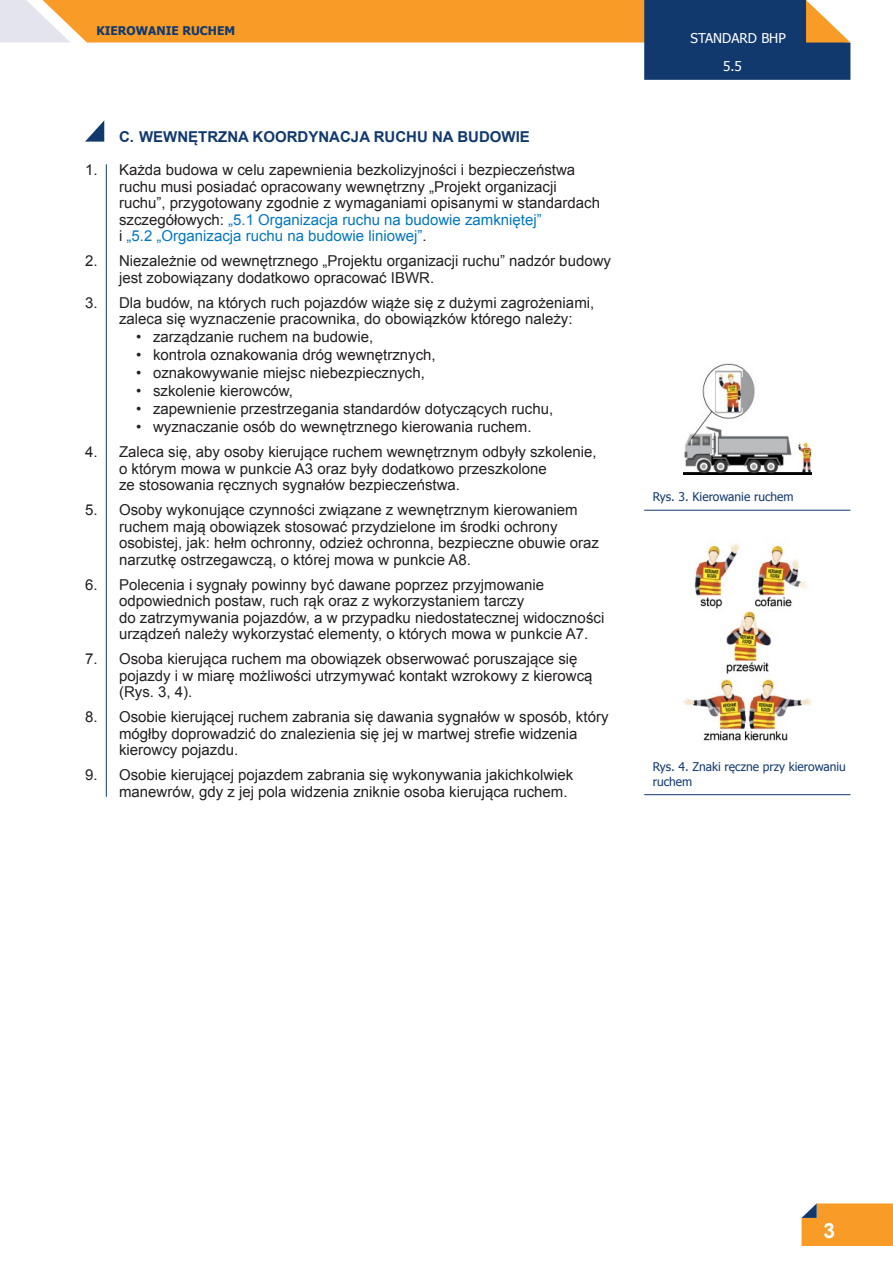
<style>
.page{position:relative;width:893px;height:1263px;background:#fff}
.page>*{position:absolute;margin:0;border:0;box-sizing:border-box;transform-origin:0 0}
.tekst{font:700 21px "Arial";color:#fff}
.Tekst_numerowany{font:15px/16.5px "Arial";color:#231f20}
.Tekst_kropki{font:15px "Arial";color:#231f20}
.Tytulik{font:700 15px "Arial";color:#11396e}
.t1{font:13.5px "Tahoma";color:#fff}
.podpis_zdjęcia{font:12px/15px "Tahoma";color:#11396e}
.t2{font:700 12px "Tahoma";color:#11396e}
.s1{color:#0077c0}
</style>
<div class="page">
<svg style="left:801px;top:1203px;width:92px;height:43px;background:#f19d32"></svg>
<svg style="left:0;top:0;width:850px;height:80px"></svg>
<hr style="left:106px;top:164px;width:1px;height:633px;background:#11396e">
<svg style="left:85px;top:120px;width:19px;height:22px"></svg>
<img style="left:684px;top:363px;width:127px;height:112px">
<img style="left:684px;top:543px;width:127px;height:198px">
<hr style="left:644px;top:510px;width:206px;height:1px;background:#11396e">
<hr style="left:644px;top:794px;width:206px;height:1px;background:#11396e">
<p class="t2" style="left:96px;top:23px;width:140px">KIEROWANIE RUCHEM</p>
<p class="Tytulik" style="left:119px;top:126px;width:412px">C. WEWNĘTRZNA KOORDYNACJA RUCHU NA BUDOWIE</p>
<p class="Tekst_numerowany" style="left:119px;top:162px;width:483px;text-indent:-34px">1. Każda budowa w celu zapewnienia bezkolizyjności i bezpieczeństwa ruchu musi posiadać opracowany wewnętrzny „Projekt organizacji ruchu”, przygotowany zgodnie z wymaganiami opisanymi w standardach szczegółowych: <span class="s1">„5.1 Organizacja ruchu na budowie zamkniętej”<br></span>i <span class="s1">„5.2 „Organizacja ruchu na budowie liniowej”</span>.</p>
<p class="Tekst_numerowany" style="left:119px;top:253px;width:493px;text-indent:-34px">2. Niezależnie od wewnętrznego „Projektu organizacji ruchu” nadzór budowy jest zobowiązany dodatkowo opracować IBWR.</p>
<p class="Tekst_numerowany" style="left:119px;top:294px;width:477px;text-indent:-34px">3. Dla budów, na których ruch pojazdów wiąże się z dużymi zagrożeniami, zaleca się wyznaczenie pracownika, do obowiązków którego należy:</p>
<p class="Tekst_kropki" style="left:136px;top:327px;width:239px">• zarządzanie ruchem na budowie,</p>
<p class="Tekst_kropki" style="left:136px;top:345px;width:301px">• kontrola oznakowania dróg wewnętrznych,</p>
<p class="Tekst_kropki" style="left:136px;top:363px;width:290px">• oznakowywanie miejsc niebezpiecznych,</p>
<p class="Tekst_kropki" style="left:136px;top:381px;width:159px">• szkolenie kierowców,</p>
<p class="Tekst_kropki" style="left:136px;top:399px;width:419px">• zapewnienie przestrzegania standardów dotyczących ruchu,</p>
<p class="Tekst_kropki" style="left:136px;top:417px;width:397px">• wyznaczanie osób do wewnętrznego kierowania ruchem.</p>
<p class="Tekst_numerowany" style="left:119px;top:444px;width:479px;text-indent:-34px">4. Zaleca się, aby osoby kierujące ruchem wewnętrznym odbyły szkolenie, o którym mowa w punkcie A3 oraz były dodatkowo przeszkolone<br>ze stosowania ręcznych sygnałów bezpieczeństwa.</p>
<p class="Tekst_numerowany" style="left:119px;top:502px;width:481px;text-indent:-34px">5. Osoby wykonujące czynności związane z wewnętrznym kierowaniem ruchem mają obowiązek stosować przydzielone im środki ochrony osobistej, jak: hełm ochronny, odzież ochronna, bezpieczne obuwie oraz narzutkę ostrzegawczą, o której mowa w punkcie A8.</p>
<p class="Tekst_numerowany" style="left:119px;top:576px;width:487px;text-indent:-34px">6. Polecenia i sygnały powinny być dawane poprzez przyjmowanie odpowiednich postaw, ruch rąk oraz z wykorzystaniem tarczy<br>do zatrzymywania pojazdów, a w przypadku niedostatecznej widoczności urządzeń należy wykorzystać elementy, o których mowa w punkcie A7.</p>
<p class="Tekst_numerowany" style="left:119px;top:651px;width:475px;text-indent:-34px">7. Osoba kierująca ruchem ma obowiązek obserwować poruszające się pojazdy i w miarę możliwości utrzymywać kontakt wzrokowy z kierowcą (Rys. 3, 4).</p>
<p class="Tekst_numerowany" style="left:119px;top:709px;width:491px;text-indent:-34px">8. Osobie kierującej ruchem zabrania się dawania sygnałów w sposób, który mógłby doprowadzić do znalezienia się jej w martwej strefie widzenia kierowcy pojazdu.</p>
<p class="Tekst_numerowany" style="left:119px;top:767px;width:456px;text-indent:-34px">9. Osobie kierującej pojazdem zabrania się wykonywania jakichkolwiek manewrów, gdy z jej pola widzenia zniknie osoba kierująca ruchem.</p>
<p class="t1" style="left:691px;top:29px;width:97px">STANDARD BHP</p>
<p class="t1" style="left:723px;top:57px;width:20px">5.5</p>
<p class="podpis_zdjęcia" style="left:653px;top:489px;width:142px">Rys. 3. Kierowanie ruchem</p>
<p class="podpis_zdjęcia" style="left:653px;top:758px;width:195px">Rys. 4. Znaki ręczne przy kierowaniu ruchem</p>
<p class="tekst" style="left:823px;top:1217px;width:13px">3</p>
</div>
